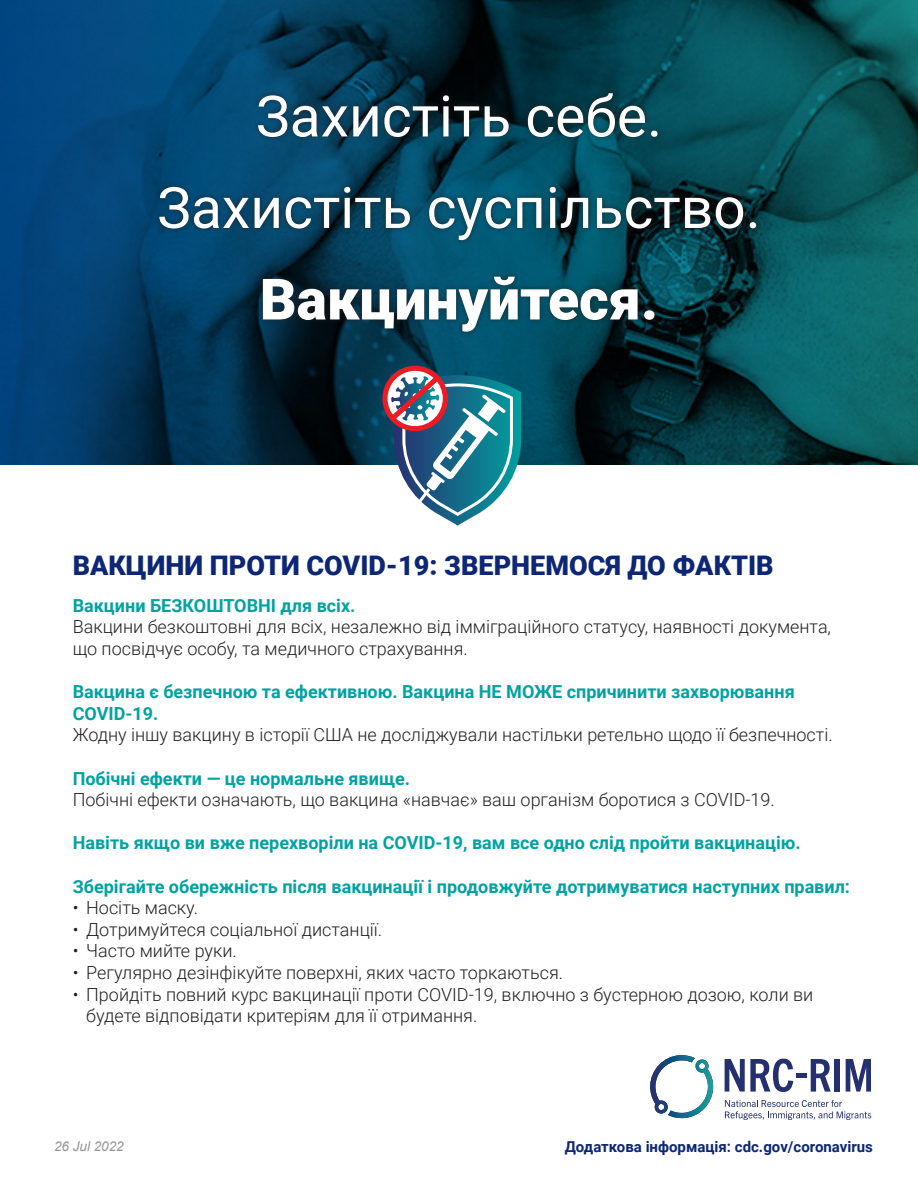
<style>
.page{position:relative;width:918px;height:1188px;background:#fff}
.page>*{position:absolute;margin:0;border:0;box-sizing:border-box;transform-origin:0 0}
.t1{font:57px/91.5px "Roboto";color:#fff;text-align:center}
.t2{font:900 27px "Roboto";color:#0d2675}
.t3{font:300 18px/21.6px "Roboto";color:#231f20}
.t4{font:700 18px/21.6px "Roboto";color:#00a3a1}
.t5{font:700 15px "Roboto";color:#0d2675}
.Date_Modified{font:italic 13.5px "Arial";color:#939598}
.s1{font-weight:900}
</style>
<div class="page">
<img style="left:0;top:0;width:918px;height:465px">
<svg style="left:725px;top:1059px;width:68px;height:33px"></svg>
<div style="left:796px;top:1073px;width:10px;height:5px;background:#25306f"></div>
<svg style="left:811px;top:1059px;width:20px;height:33px"></svg>
<div style="left:835px;top:1059px;width:5px;height:33px;background:#25306f"></div>
<svg style="left:846px;top:1059px;width:25px;height:33px"></svg>
<svg style="left:725px;top:1100px;width:146px;height:19px"></svg>
<svg style="left:650px;top:1055px;width:64px;height:64px"></svg>
<div style="left:153px;top:87px;width:609px;height:251px;background:#231f20;opacity:.75"></div>
<svg style="left:382px;top:366px;width:139px;height:160px"></svg>
<p class="t1" style="left:157px;top:68px;width:605px">Захистіть себе.<br>Захистіть суспільство.<br><span class="s1">Вакцинуйтеся.</span></p>
<p class="t2" style="left:73px;top:547px;width:702px">ВАКЦИНИ ПРОТИ COVID-19: ЗВЕРНЕМОСЯ ДО ФАКТІВ</p>
<p class="t4" style="left:73px;top:594px;width:284px">Вакцини БЕЗКОШТОВНІ для всіх.</p>
<p class="t3" style="left:73px;top:616px;width:760px">Вакцини безкоштовні для всіх, незалежно від імміграційного статусу, наявності документа, що посвідчує особу, та медичного страхування.</p>
<p class="t4" style="left:73px;top:680px;width:724px">Вакцина є безпечною та ефективною. Вакцина НЕ МОЖЕ спричинити захворювання<br>COVID-19.</p>
<p class="t3" style="left:73px;top:724px;width:762px">Жодну іншу вакцину в історії США не досліджували настільки ретельно щодо її безпечності.</p>
<p class="t4" style="left:73px;top:767px;width:339px">Побічні ефекти — це нормальне явище.</p>
<p class="t3" style="left:73px;top:788px;width:704px">Побічні ефекти означають, що вакцина «навчає» ваш організм боротися з COVID-19.</p>
<p class="t4" style="left:73px;top:832px;width:730px">Навіть якщо ви вже перехворіли на COVID-19, вам все одно слід пройти вакцинацію.</p>
<p class="t4" style="left:73px;top:875px;width:779px">Зберігайте обережність після вакцинації і продовжуйте дотримуватися наступних правил:</p>
<p class="t3" style="left:73px;top:896px;width:127px">• Носіть маску.</p>
<p class="t3" style="left:73px;top:918px;width:311px">• Дотримуйтеся соціальної дистанції.</p>
<p class="t3" style="left:73px;top:940px;width:166px">• Часто мийте руки.</p>
<p class="t3" style="left:73px;top:961px;width:492px">• Регулярно дезінфікуйте поверхні, яких часто торкаються.</p>
<p class="t3" style="left:86px;top:983px;width:729px;text-indent:-14px">• Пройдіть повний курс вакцинації проти COVID-19, включно з бустерною дозою, коли ви будете відповідати критеріям для її отримання.</p>
<p class="Date_Modified" style="left:54px;top:1137px;width:71px">26 Jul 2022</p>
<p class="t5" style="left:565px;top:1136px;width:310px">Додаткова інформація: cdc.gov/coronavirus</p>
</div>
